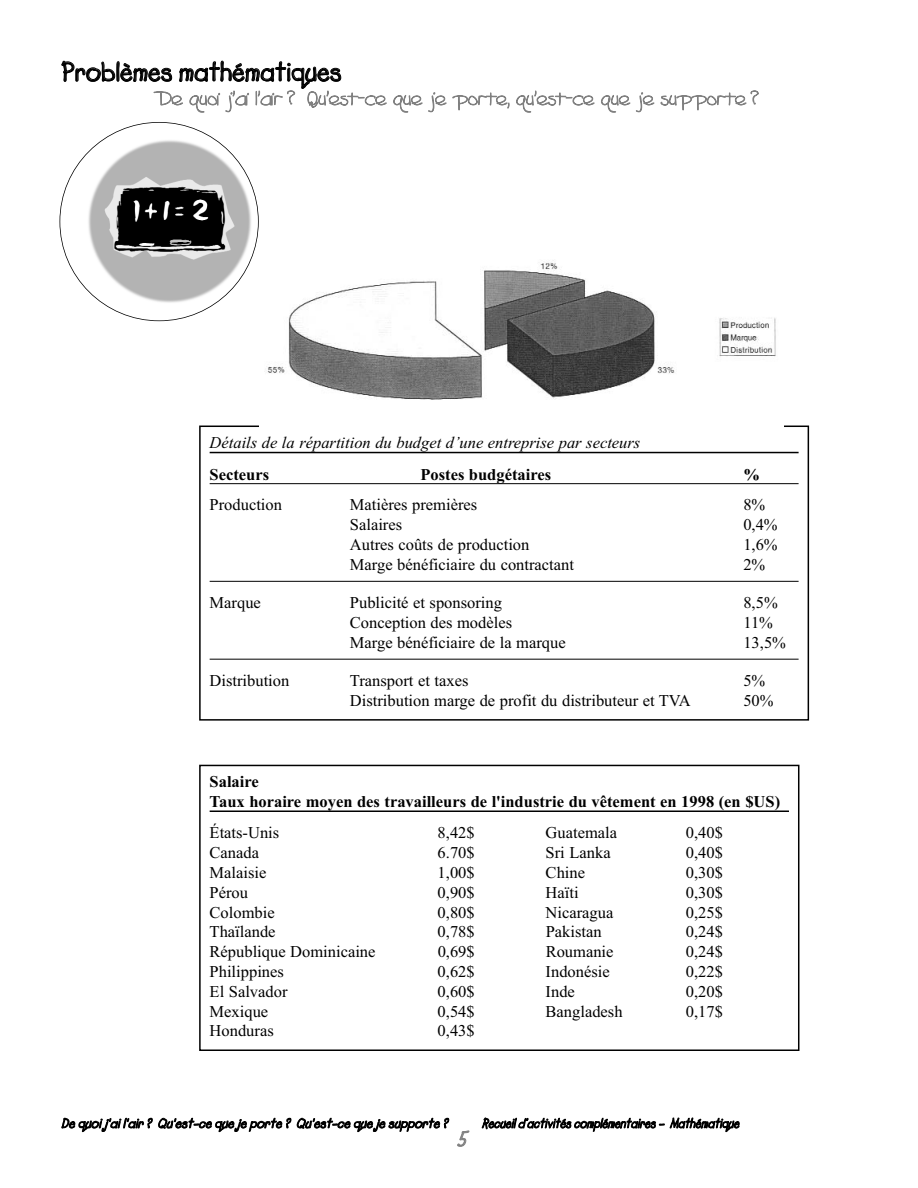
<style>
.page{position:relative;width:918px;height:1188px;background:#fff}
.page>*{position:absolute;margin:0;border:0;box-sizing:border-box;transform-origin:0 0}
.t1{font:700 27px "Lemonade ICG";color:#000}
.t2{font:italic 700 21px "Lemonade ICG";color:#808080}
.t3{font:19.5px "Grafitti Script SSK";color:#808080}
.t4{font:16.5px "Times New Roman";color:#000}
.t5{font:700 16.5px/19.8px "Times New Roman";color:#000}
.t6{font:italic 16.5px "Times New Roman";color:#000}
.t7{font:italic 700 13.5px "Lemonade ICG";color:#000}
.t8{font:italic 700 13.5px "Lemonade ICG";color:#000;scale:.9 1}
</style>
<div class="page">
<img style="left:83px;top:134px;width:173px;height:174px">
<hr style="left:210px;top:452px;width:589px;height:1px;background:#000">
<hr style="left:210px;top:483px;width:589px;height:1px;background:#000">
<hr style="left:210px;top:581px;width:589px;height:1px;background:#000">
<hr style="left:210px;top:659px;width:589px;height:1px;background:#000">
<div style="left:199px;top:426px;width:610px;height:295px;border:2px solid #000"></div>
<hr style="left:210px;top:811px;width:579px;height:1px;background:#000">
<div style="left:199px;top:765px;width:600px;height:286px;border:2px solid #000"></div>
<img style="left:259px;top:260px;width:524px;height:169px">
<h1 class="t1" style="left:61px;top:62px;width:282px">Problèmes mathématiques</h1>
<p class="t3" style="left:155px;top:92px;width:605px">De quoi j'ai l'air ? Qu'est-ce que je porte, qu'est-ce que je supporte ?</p>
<p class="t6" style="left:210px;top:437px;width:432px">Détails de la répartition du budget d’une entreprise par secteurs</p>
<p class="t5" style="left:210px;top:466px;width:61px">Secteurs</p>
<p class="t5" style="left:420px;top:466px;width:132px">Postes budgétaires</p>
<p class="t5" style="left:743px;top:466px;width:18px">%</p>
<p class="t4" style="left:210px;top:499px;width:74px">Production</p>
<p class="t4" style="left:350px;top:499px;width:129px">Matières premières</p>
<p class="t4" style="left:743px;top:499px;width:23px">8%</p>
<p class="t4" style="left:350px;top:519px;width:54px">Salaires</p>
<p class="t4" style="left:743px;top:519px;width:36px">0,4%</p>
<p class="t4" style="left:350px;top:539px;width:181px">Autres coûts de production</p>
<p class="t4" style="left:743px;top:539px;width:36px">1,6%</p>
<p class="t4" style="left:350px;top:558px;width:226px">Marge bénéficiaire du contractant</p>
<p class="t4" style="left:743px;top:558px;width:23px">2%</p>
<p class="t4" style="left:210px;top:597px;width:53px">Marque</p>
<p class="t4" style="left:350px;top:597px;width:154px">Publicité et sponsoring</p>
<p class="t4" style="left:743px;top:597px;width:36px">8,5%</p>
<p class="t4" style="left:350px;top:617px;width:164px">Conception des modèles</p>
<p class="t4" style="left:743px;top:617px;width:31px">11%</p>
<p class="t4" style="left:350px;top:636px;width:217px">Marge bénéficiaire de la marque</p>
<p class="t4" style="left:743px;top:636px;width:44px">13,5%</p>
<p class="t4" style="left:210px;top:675px;width:81px">Distribution</p>
<p class="t4" style="left:350px;top:675px;width:120px">Transport et taxes</p>
<p class="t4" style="left:743px;top:675px;width:23px">5%</p>
<p class="t4" style="left:350px;top:694px;width:342px">Distribution marge de profit du distributeur et TVA</p>
<p class="t4" style="left:743px;top:694px;width:32px">50%</p>
<p class="t5" style="left:210px;top:774px;width:572px">Salaire<br>Taux horaire moyen des travailleurs de l'industrie du vêtement en 1998 (en $US)</p>
<p class="t4" style="left:210px;top:827px;width:71px">États-Unis</p>
<p class="t4" style="left:438px;top:827px;width:39px">8,42$</p>
<p class="t4" style="left:546px;top:827px;width:73px">Guatemala</p>
<p class="t4" style="left:686px;top:827px;width:39px">0,40$</p>
<p class="t4" style="left:210px;top:847px;width:51px">Canada</p>
<p class="t4" style="left:438px;top:847px;width:39px">6.70$</p>
<p class="t4" style="left:546px;top:847px;width:67px">Sri Lanka</p>
<p class="t4" style="left:686px;top:847px;width:39px">0,40$</p>
<p class="t4" style="left:210px;top:867px;width:58px">Malaisie</p>
<p class="t4" style="left:438px;top:867px;width:39px">1,00$</p>
<p class="t4" style="left:546px;top:867px;width:41px">Chine</p>
<p class="t4" style="left:686px;top:867px;width:39px">0,30$</p>
<p class="t4" style="left:210px;top:886px;width:40px">Pérou</p>
<p class="t4" style="left:438px;top:886px;width:39px">0,90$</p>
<p class="t4" style="left:546px;top:886px;width:34px">Haïti</p>
<p class="t4" style="left:686px;top:886px;width:39px">0,30$</p>
<p class="t4" style="left:210px;top:906px;width:67px">Colombie</p>
<p class="t4" style="left:438px;top:906px;width:39px">0,80$</p>
<p class="t4" style="left:546px;top:906px;width:69px">Nicaragua</p>
<p class="t4" style="left:686px;top:906px;width:39px">0,25$</p>
<p class="t4" style="left:210px;top:926px;width:67px">Thaïlande</p>
<p class="t4" style="left:438px;top:926px;width:39px">0,78$</p>
<p class="t4" style="left:546px;top:926px;width:57px">Pakistan</p>
<p class="t4" style="left:686px;top:926px;width:39px">0,24$</p>
<p class="t4" style="left:210px;top:946px;width:167px">République Dominicaine</p>
<p class="t4" style="left:438px;top:946px;width:39px">0,69$</p>
<p class="t4" style="left:546px;top:946px;width:69px">Roumanie</p>
<p class="t4" style="left:686px;top:946px;width:39px">0,24$</p>
<p class="t4" style="left:210px;top:966px;width:76px">Philippines</p>
<p class="t4" style="left:438px;top:966px;width:39px">0,62$</p>
<p class="t4" style="left:546px;top:966px;width:66px">Indonésie</p>
<p class="t4" style="left:686px;top:966px;width:39px">0,22$</p>
<p class="t4" style="left:210px;top:985px;width:79px">El Salvador</p>
<p class="t4" style="left:438px;top:985px;width:39px">0,60$</p>
<p class="t4" style="left:546px;top:985px;width:31px">Inde</p>
<p class="t4" style="left:686px;top:985px;width:39px">0,20$</p>
<p class="t4" style="left:210px;top:1005px;width:60px">Mexique</p>
<p class="t4" style="left:438px;top:1005px;width:39px">0,54$</p>
<p class="t4" style="left:546px;top:1005px;width:78px">Bangladesh</p>
<p class="t4" style="left:686px;top:1005px;width:39px">0,17$</p>
<p class="t4" style="left:210px;top:1025px;width:66px">Honduras</p>
<p class="t4" style="left:438px;top:1025px;width:39px">0,43$</p>
<p class="t7" style="left:61px;top:1118px;width:391px">De quoij 'ail'air ? Qu'est-ce que je porte ? Qu'est-ce que je supporte ?</p>
<p class="t8" style="left:482px;top:1118px;width:290px">Recueild’activités complémentaires – Mathématique</p>
<p class="t2" style="left:457px;top:1132px;width:16px">5</p>
</div>
